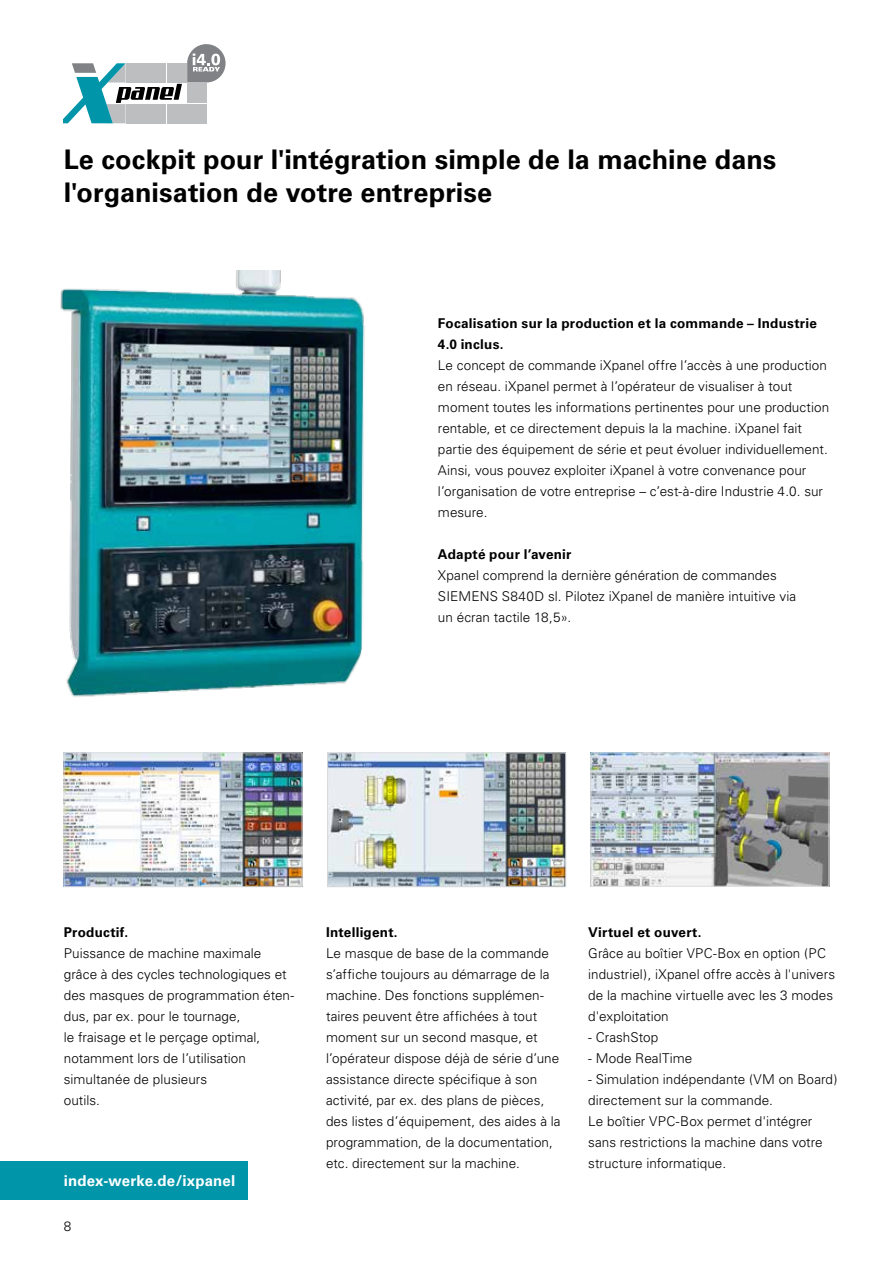
<style>
.page{position:relative;width:893px;height:1263px;background:#fff}
.page>*{position:absolute;margin:0;border:0;box-sizing:border-box;transform-origin:0 0}
.t1{font:700 27px/32.4px "Univers CE";letter-spacing:.005em;color:#000}
.t2{font:700 15px "Univers CE";letter-spacing:.01em;color:#fff}
.t3{font:300 13.5px/21px "Univers";letter-spacing:.005em;color:#000}
.t4{font:700 13.5px/21px "Univers CE";letter-spacing:.02em;color:#000}
</style>
<div class="page">
<svg style="left:64px;top:44px;width:162px;height:79px"></svg>
<div style="left:0;top:1161px;width:248px;height:38px;background:#0095a9"></div>
<img style="left:60px;top:270px;width:305px;height:427px">
<img style="left:66px;top:755px;width:234px;height:130px">
<div style="left:64px;top:753px;width:238px;height:134px;border:1px solid #dcddde"></div>
<img style="left:329px;top:755px;width:235px;height:130px">
<div style="left:327px;top:753px;width:239px;height:134px;border:1px solid #dcddde"></div>
<img style="left:593px;top:755px;width:234px;height:129px">
<div style="left:591px;top:753px;width:238px;height:133px;border:1px solid #dcddde"></div>
<h1 class="t1" style="left:64px;top:144px;width:714px">Le cockpit pour l'intégration simple de la machine dans l'organisation de votre entreprise</h1>
<p class="t4" style="left:438px;top:313px;width:380px">Focalisation sur la production et la commande – Industrie<br>4.0 inclus.</p>
<p class="t3" style="left:438px;top:355px;width:393px">Le concept de commande iXpanel offre l’accès à une production en réseau. iXpanel permet à l’opérateur de visualiser à tout moment toutes les informations pertinentes pour une production rentable, et ce directement depuis la la machine. iXpanel fait partie des équipement de série et peut évoluer individuellement.<br>Ainsi, vous pouvez exploiter iXpanel à votre convenance pour l’organisation de votre entreprise – c’est-à-dire Industrie 4.0. sur mesure.</p>
<p class="t4" style="left:438px;top:544px;width:135px">Adapté pour l’avenir</p>
<p class="t3" style="left:438px;top:565px;width:360px">Xpanel comprend la dernière génération de commandes<br>SIEMENS S840D sl. Pilotez iXpanel de manière intuitive via un écran tactile 18,5».</p>
<p class="t4" style="left:64px;top:922px;width:66px">Productif.</p>
<p class="t3" style="left:64px;top:943px;width:232px">Puissance de machine maximale grâce à des cycles technologiques et des masques de programmation éten&shy;dus, par ex. pour le tournage,<br>le fraisage et le perçage optimal, notamment lors de l’utilisation simultanée de plusieurs<br>outils.</p>
<p class="t2" style="left:64px;top:1171px;width:173px">index-werke.de/ixpanel</p>
<p class="t3" style="left:64px;top:1216px;width:9px">8</p>
<p class="t4" style="left:326px;top:922px;width:73px">Intelligent.</p>
<p class="t3" style="left:326px;top:943px;width:236px">Le masque de base de la commande s’affiche toujours au démarrage de la machine. Des fonctions supplémen&shy;taires peuvent être affichées à tout moment sur un second masque, et l’opérateur dispose déjà de série d’une assistance directe spécifique à son activité, par ex. des plans de pièces, des listes d’équipement, des aides à la programmation, de la documentation, etc. directement sur la machine.</p>
<p class="t4" style="left:588px;top:922px;width:115px">Virtuel et ouvert.</p>
<p class="t3" style="left:588px;top:943px;width:248px">Grâce au boîtier VPC-Box en option (PC industriel), iXpanel offre accès à l'univers de la machine virtuelle avec les 3 modes d'exploitation</p>
<p class="t3" style="left:588px;top:1027px;width:71px">- CrashStop</p>
<p class="t3" style="left:588px;top:1048px;width:106px">- Mode RealTime</p>
<p class="t3" style="left:588px;top:1069px;width:251px">- Simulation indépendante (VM on Board) directement sur la commande.<br>Le boîtier VPC-Box permet d'intégrer sans restrictions la machine dans votre structure informatique.</p>
</div>
